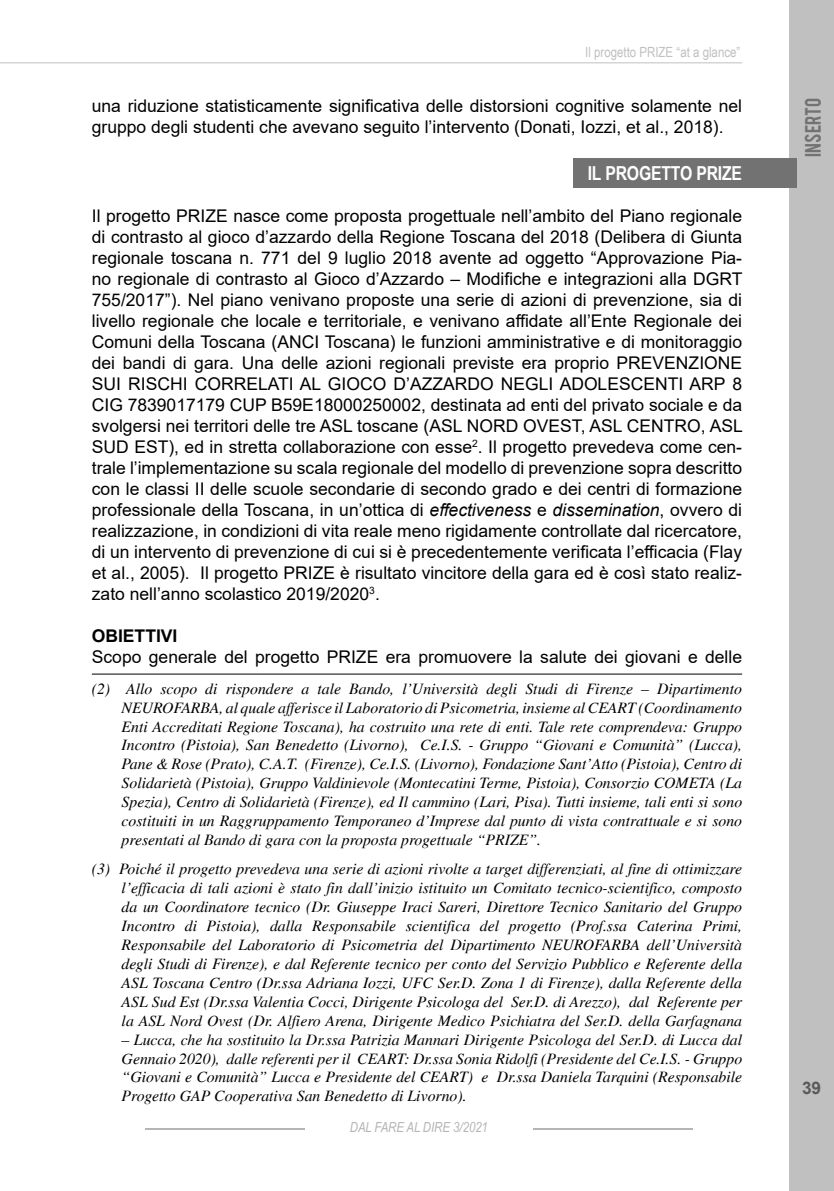
<style>
.page{position:relative;width:834px;height:1191px;background:#fff}
.page>*{position:absolute;margin:0;border:0;box-sizing:border-box;transform-origin:0 0}
.t1{font:700 19.25px "Arial Narrow";letter-spacing:-.01em;color:#fff}
.t2{font:17.5px/21px "Arial";color:#000}
.t3{font:700 17.5px "Arial";color:#000}
.t4{font:17.5px "Bebas";letter-spacing:.01em;color:#727272}
.t5{font:700 17.32px "Arial";color:#5a5a5a}
.t6{font:italic 15.75px/18.9px "Times";color:#000;text-align:justify}
.t7{font:14px "Arial Narrow";color:#c0c0c0}
.t8{font:italic 13.83px "Arial Narrow";color:#b5b5b5}
.s1{font-style:italic}
</style>
<div class="page">
<div style="left:789px;top:0;width:44px;height:1191px;background:#c0c0c0"></div>
<hr style="left:533px;top:1128px;width:159px;height:2px;background:#b5b5b5">
<hr style="left:145px;top:1128px;width:160px;height:2px;background:#b5b5b5">
<div style="left:573px;top:158px;width:223px;height:30px;background:#727272"></div>
<hr style="left:2px;top:62px;width:740px;height:1px;background:#c0c0c0">
<hr style="left:92px;top:673px;width:650px;height:1px;background:#000">
<p class="t7" style="left:585px;top:42px;width:157px">Il progetto PRIZE “at a glance”</p>
<p class="t2" style="left:92px;top:95px;width:651px">una riduzione statisticamente significativa delle distorsioni cognitive solamente nel gruppo degli studenti che avevano seguito l’intervento (Donati, Iozzi, et al., 2018).</p>
<p class="t1" style="left:587px;top:159px;width:156px">IL PROGETTO PRIZE</p>
<p class="t2" style="left:92px;top:205px;width:652px;text-align:justify">Il progetto PRIZE nasce come proposta progettuale nell’ambito del Piano regionale di contrasto al gioco d’azzardo della Regione Toscana del 2018 (Delibera di Giunta regionale toscana n. 771 del 9 luglio 2018 avente ad oggetto “Approvazione Pia&shy;no regionale di contrasto al Gioco d’Azzardo – Modifiche e integrazioni alla DGRT 755/2017”). Nel piano venivano proposte una serie di azioni di prevenzione, sia di livello regionale che locale e territoriale, e venivano affidate all’Ente Regionale dei Comuni della Toscana (ANCI Toscana) le funzioni amministrative e di monitoraggio dei bandi di gara. Una delle azioni regionali previste era proprio PREVENZIONE SUI RISCHI CORRELATI AL GIOCO D’AZZARDO NEGLI ADOLESCENTI ARP 8<br>CIG 7839017179 CUP B59E18000250002, destinata ad enti del privato sociale e da svolgersi nei territori delle tre ASL toscane (ASL NORD OVEST, ASL CENTRO, ASL SUD EST), ed in stretta collaborazione con esse<sup>2</sup>. Il progetto prevedeva come cen&shy;trale l’implementazione su scala regionale del modello di prevenzione sopra descritto con le classi II delle scuole secondarie di secondo grado e dei centri di formazione professionale della Toscana, in un’ottica di <span class="s1">effectiveness</span> e <span class="s1">dissemination</span>, ovvero di realizzazione, in condizioni di vita reale meno rigidamente controllate dal ricercatore, di un intervento di prevenzione di cui si è precedentemente verificata l’efficacia (Flay et al., 2005). Il progetto PRIZE è risultato vincitore della gara ed è così stato realiz&shy;zato nell’anno scolastico 2019/2020<sup>3</sup>.</p>
<p class="t3" style="left:92px;top:623px;width:87px">OBIETTIVI</p>
<p class="t2" style="left:92px;top:646px;width:651px">Scopo generale del progetto PRIZE era promuovere la salute dei giovani e delle</p>
<p class="t6" style="left:122px;top:679px;width:622px;text-indent:-30px">(2) Allo scopo di rispondere a tale Bando, l’Università degli Studi di Firenze – Dipartimento NEUROFARBA, al quale afferisce il Laboratorio di Psicometria, insieme al CEART (Coordinamento Enti Accreditati Regione Toscana), ha costruito una rete di enti. Tale rete comprendeva: Gruppo Incontro (Pistoia), San Benedetto (Livorno), Ce.I.S. - Gruppo “Giovani e Comunità” (Lucca), Pane &amp; Rose (Prato), C.A.T. (Firenze), Ce.I.S. (Livorno), Fondazione Sant’Atto (Pistoia), Centro di Solidarietà (Pistoia), Gruppo Valdinievole (Montecatini Terme, Pistoia), Consorzio COMETA (La Spezia), Centro di Solidarietà (Firenze), ed Il cammino (Lari, Pisa). Tutti insieme, tali enti si sono costituiti in un Raggruppamento Temporaneo d’Imprese dal punto di vista contrattuale e si sono presentati al Bando di gara con la proposta progettuale “PRIZE”.</p>
<p class="t6" style="left:122px;top:859px;width:622px;text-indent:-30px">(3) Poiché il progetto prevedeva una serie di azioni rivolte a target differenziati, al fine di ottimizzare l’efficacia di tali azioni è stato fin dall’inizio istituito un Comitato tecnico-scientifico, composto da un Coordinatore tecnico (Dr. Giuseppe Iraci Sareri, Direttore Tecnico Sanitario del Gruppo Incontro di Pistoia), dalla Responsabile scientifica del progetto (Prof.ssa Caterina Primi, Responsabile del Laboratorio di Psicometria del Dipartimento NEUROFARBA dell’Università degli Studi di Firenze), e dal Referente tecnico per conto del Servizio Pubblico e Referente della ASL Toscana Centro (Dr.ssa Adriana Iozzi, UFC Ser.D. Zona 1 di Firenze), dalla Referente della ASL Sud Est (Dr.ssa Valentia Cocci, Dirigente Psicologa del Ser.D. di Arezzo), dal Referente per la ASL Nord Ovest (Dr. Alfiero Arena, Dirigente Medico Psichiatra del Ser.D. della Garfagnana</p>
<p class="t6" style="left:122px;top:1030px;width:622px">– Lucca, che ha sostituito la Dr.ssa Patrizia Mannari Dirigente Psicologa del Ser.D. di Lucca dal Gennaio 2020), dalle referenti per il CEART: Dr.ssa Sonia Ridolfi (Presidente del Ce.I.S. - Gruppo “Giovani e Comunità” Lucca e Presidente del CEART) e Dr.ssa Daniela Tarquini (Responsabile Progetto GAP Cooperativa San Benedetto di Livorno).</p>
<p class="t8" style="left:350px;top:1117px;width:140px">DAL FARE AL DIRE 3/2021</p>
<p class="t4" style="left:800px;top:157px;width:61px;rotate:-90deg">INSERTO</p>
<p class="t5" style="left:802px;top:1075px;width:21px">39</p>
</div>
